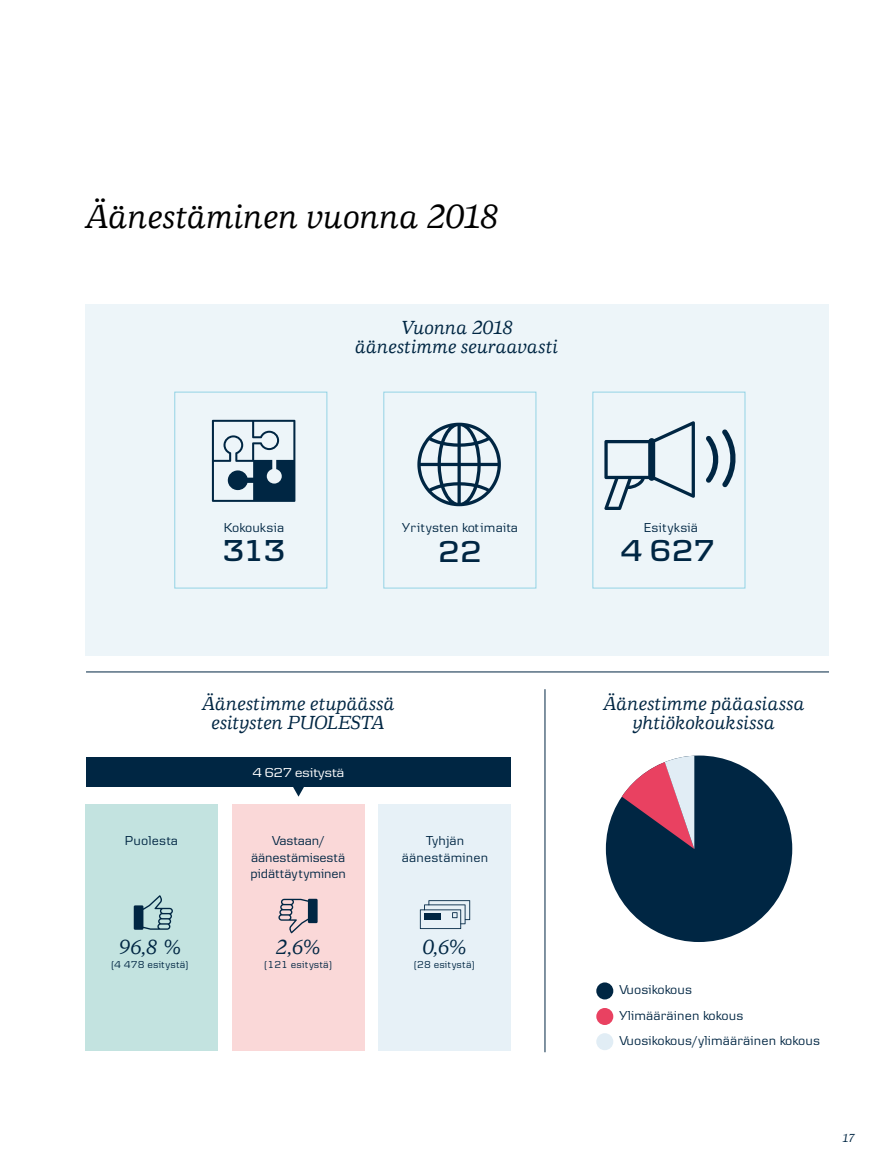
<style>
.page{position:relative;width:893px;height:1170px;background:#fff}
.page>*{position:absolute;margin:0;border:0;box-sizing:border-box;transform-origin:0 0}
.t1{font:italic 500 34.5px "Danske Human";color:#000}
.t2{font:600 31.5px "Danske Headline";letter-spacing:.015em;color:#002643}
.t3{font:italic 500 21px "Danske Human";color:#002643}
.t4{font:italic 500 19.5px/19.5px "Danske Human";letter-spacing:.005em;color:#002643;text-align:center}
.t5{font:13.5px/16.5px "Danske Text";letter-spacing:.01em;color:#002643;text-align:center}
.t6{font:13.5px/16.5px "Danske Text";letter-spacing:-.01em;color:#002643;text-align:center}
.t7{font:13.5px "Danske Headline";letter-spacing:.01em;color:#fff}
.t8{font:italic 500 12px "Danske Human";color:#002643}
.t9{font:10.5px "Danske Text";letter-spacing:.01em;color:#002643}
</style>
<div class="page">
<div style="left:86px;top:304px;width:743px;height:351px;background:#edf5f9"></div>
<hr style="left:86px;top:671px;width:743px;height:1px;background:#002643">
<div style="left:596px;top:982px;width:17px;height:17px;background:#002643;border-radius:50%"></div>
<div style="left:596px;top:1033px;width:17px;height:17px;background:#e1edf5;border-radius:50%"></div>
<div style="left:596px;top:1007px;width:17px;height:17px;background:#e94161;border-radius:50%"></div>
<div style="left:606px;top:755px;width:186px;height:186px;background:#002643;border-radius:50%"></div>
<svg style="left:622px;top:755px;width:72px;height:94px"></svg>
<div style="left:86px;top:757px;width:425px;height:29px;background:#002643"></div>
<svg style="left:291px;top:786px;width:15px;height:10px"></svg>
<div style="left:86px;top:804px;width:132px;height:246px;background:#c3e3e0"></div>
<div style="left:232px;top:804px;width:132px;height:246px;background:#fad8d8"></div>
<div style="left:379px;top:804px;width:132px;height:246px;background:#e7f1f7"></div>
<hr style="left:545px;top:689px;width:1px;height:363px;background:#002643">
<div style="left:174px;top:391px;width:153px;height:197px;border:1px solid #94d3e5"></div>
<div style="left:383px;top:391px;width:153px;height:197px;border:1px solid #94d3e5"></div>
<div style="left:592px;top:391px;width:153px;height:197px;border:1px solid #94d3e5"></div>
<svg style="left:706px;top:429px;width:30px;height:58px"></svg>
<svg style="left:604px;top:421px;width:91px;height:89px"></svg>
<svg style="left:417px;top:422px;width:84px;height:84px"></svg>
<svg style="left:212px;top:420px;width:83px;height:82px"></svg>
<svg style="left:134px;top:895px;width:39px;height:34px"></svg>
<svg style="left:278px;top:898px;width:40px;height:35px"></svg>
<svg style="left:420px;top:900px;width:50px;height:28px"></svg>
<h1 class="t1" style="left:85px;top:197px;width:415px">Äänestäminen vuonna 2018</h1>
<h3 class="t4" style="left:355px;top:318px;width:205px">Vuonna 2018 äänestimme seuraavasti</h3>
<p class="t5" style="left:224px;top:518px;width:62px">Kokouksia</p>
<h2 class="t2" style="left:223px;top:532px;width:64px">313</h2>
<p class="t5" style="left:402px;top:519px;width:118px">Yritysten kotimaita</p>
<h2 class="t2" style="left:438px;top:533px;width:45px">22</h2>
<h3 class="t4" style="left:202px;top:693px;width:194px">Äänestimme etupäässä esitysten PUOLESTA</h3>
<p class="t7" style="left:253px;top:764px;width:93px">4 627 esitystä</p>
<p class="t5" style="left:125px;top:832px;width:55px">Puolesta</p>
<p class="t6" style="left:251px;top:832px;width:97px">Vastaan/ äänestämisestä pidättäytyminen</p>
<p class="t5" style="left:402px;top:832px;width:88px">Tyhjän äänestäminen</p>
<h3 class="t3" style="left:119px;top:935px;width:64px">96,8 %</h3>
<p class="t9" style="left:111px;top:958px;width:79px">(4 478 esitystä)</p>
<h3 class="t3" style="left:276px;top:935px;width:46px">2,6%</h3>
<p class="t9" style="left:264px;top:958px;width:69px">(121 esitystä)</p>
<h3 class="t3" style="left:422px;top:935px;width:46px">0,6%</h3>
<p class="t9" style="left:414px;top:958px;width:62px">(28 esitystä)</p>
<p class="t5" style="left:644px;top:518px;width:56px">Esityksiä</p>
<h2 class="t2" style="left:621px;top:532px;width:96px">4 627</h2>
<h3 class="t4" style="left:603px;top:693px;width:203px">Äänestimme pääasiassa yhtiökokouksissa</h3>
<p class="t5" style="left:619px;top:981px;width:75px">Vuosikokous</p>
<p class="t5" style="left:619px;top:1006px;width:126px">Ylimääräinen kokous</p>
<p class="t5" style="left:619px;top:1031px;width:203px">Vuosikokous/ylimääräinen kokous</p>
<p class="t8" style="left:842px;top:1131px;width:14px">17</p>
</div>
